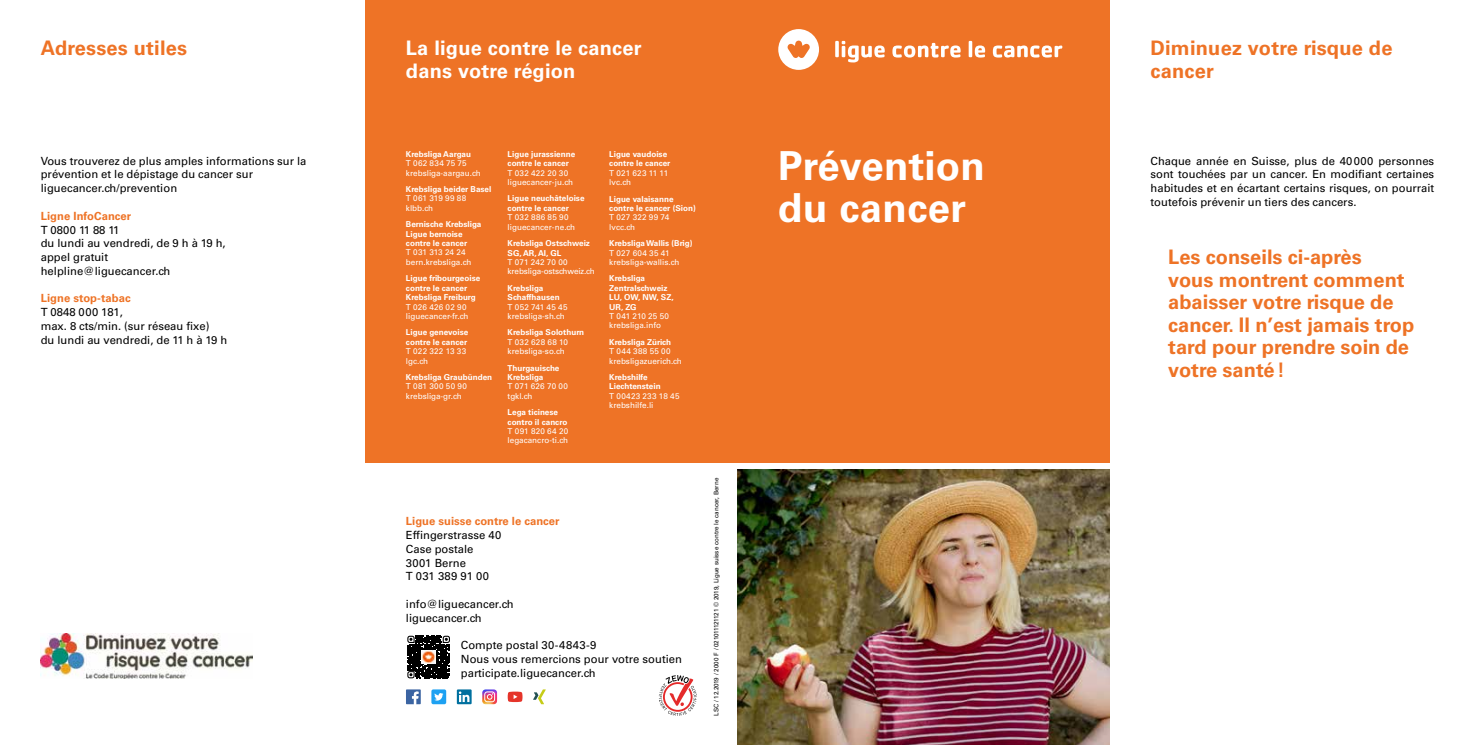
<style>
.page{position:relative;width:1475px;height:745px;background:#fff}
.page>*{position:absolute;margin:0;border:0;box-sizing:border-box;transform-origin:0 0}
.t1{font:700 40px/42.5px "Univers LT Std";letter-spacing:.005em;color:#fff}
.t2{font:700 20px/22.5px "Univers LT Std";color:#ee7326}
.t3{font:700 20px/22.5px "Univers LT Std";letter-spacing:.01em;color:#fff}
.t4{font:11.25px/13.8px "Univers LT Std";color:#000}
.t5{font:700 11.25px "Univers LT Std";letter-spacing:.005em;color:#ee7326}
.t6{font:700 8.12px/9.4px "Univers LT Std";color:#fff}
.t7{font:8.12px/9.4px "Univers LT Std";color:#fff}
.t8{font:8.12px/9.4px "Univers LT Std";letter-spacing:.025em;color:#fff}
.t9{font:6.25px "Univers LT Std";color:#000}
</style>
<div class="page">
<div style="left:365px;top:0;width:372px;height:462px;background:#ee7326"></div>
<div style="left:737px;top:0;width:372px;height:462px;background:#ee7326"></div>
<svg style="left:658px;top:675px;width:38px;height:40px"></svg>
<svg style="left:457px;top:689px;width:14px;height:14px"></svg>
<svg style="left:459px;top:691px;width:10px;height:10px"></svg>
<div style="left:431px;top:689px;width:15px;height:14px;background:#1da1f2;border-radius:2px"></div>
<svg style="left:434px;top:693px;width:9px;height:7px"></svg>
<svg style="left:406px;top:689px;width:14px;height:14px"></svg>
<svg style="left:482px;top:689px;width:15px;height:14px"></svg>
<svg style="left:533px;top:689px;width:12px;height:14px"></svg>
<svg style="left:507px;top:691px;width:15px;height:10px"></svg>
<img style="left:737px;top:469px;width:372px;height:275px">
<svg style="left:408px;top:678px;width:40px;height:1px"></svg>
<svg style="left:407px;top:635px;width:43px;height:43px"></svg>
<img style="left:41px;top:633px;width:212px;height:45px">
<svg style="left:778px;top:29px;width:41px;height:41px"></svg>
<hr style="left:835px;top:41px;width:3px;height:16px;background:#fff">
<svg style="left:841px;top:41px;width:43px;height:21px"></svg>
<svg style="left:892px;top:43px;width:68px;height:14px"></svg>
<svg style="left:968px;top:41px;width:4px;height:16px"></svg>
<svg style="left:974px;top:45px;width:11px;height:12px"></svg>
<svg style="left:992px;top:45px;width:70px;height:12px"></svg>
<h2 class="t2" style="left:41px;top:37px;width:148px">Adresses utiles</h2>
<p class="t4" style="left:41px;top:154px;width:267px">Vous trouverez de plus amples informations sur la prévention et le dépistage du cancer sur liguecancer.ch/prevention</p>
<p class="t5" style="left:41px;top:209px;width:92px">Ligne InfoCancer</p>
<p class="t4" style="left:41px;top:222px;width:186px">T 0800 11 88 11<br>du lundi au vendredi, de 9 h à 19 h, appel gratuit helpline@liguecancer.ch</p>
<p class="t5" style="left:41px;top:291px;width:91px">Ligne stop-tabac</p>
<p class="t4" style="left:41px;top:305px;width:188px">T 0848 000 181,<br>max. 8 cts/min. (sur réseau fixe)<br>du lundi au vendredi, de 11 h à 19 h</p>
<h2 class="t3" style="left:406px;top:37px;width:237px">La ligue contre le cancer dans votre région</h2>
<p class="t6" style="left:406px;top:149px;width:66px">Krebsliga Aargau</p>
<p class="t7" style="left:406px;top:158px;width:76px">T 062 834 75 75 krebsliga-aargau.ch</p>
<p class="t6" style="left:406px;top:184px;width:87px">Krebsliga beider Basel</p>
<p class="t7" style="left:406px;top:194px;width:62px">T 061 319 99 88 klbb.ch</p>
<p class="t6" style="left:406px;top:220px;width:77px">Bernische Krebsliga<br>Ligue bernoise contre le cancer</p>
<p class="t7" style="left:406px;top:248px;width:67px">T 031 313 24 24 bern.krebsliga.ch</p>
<p class="t6" style="left:406px;top:274px;width:76px">Ligue fribourgeoise contre le cancer<br>Krebsliga Freiburg</p>
<p class="t7" style="left:406px;top:302px;width:64px">T 026 426 02 90 liguecancer-fr.ch</p>
<p class="t6" style="left:406px;top:328px;width:64px">Ligue genevoise contre le cancer</p>
<p class="t8" style="left:406px;top:346px;width:62px">T 022 322 13 33 lgc.ch</p>
<p class="t6" style="left:406px;top:372px;width:88px">Krebsliga Graubünden</p>
<p class="t7" style="left:406px;top:381px;width:62px">T 081 300 50 90 krebsliga-gr.ch</p>
<p class="t6" style="left:507px;top:149px;width:69px">Ligue jurassienne contre le cancer</p>
<p class="t7" style="left:507px;top:168px;width:67px">T 032 422 20 30 liguecancer-ju.ch</p>
<p class="t6" style="left:507px;top:194px;width:78px">Ligue neuchâteloise contre le cancer</p>
<p class="t7" style="left:507px;top:212px;width:69px">T 032 886 85 90 liguecancer-ne.ch</p>
<p class="t6" style="left:507px;top:238px;width:84px">Krebsliga Ostschweiz<br>SG, AR, AI, GL</p>
<p class="t7" style="left:507px;top:257px;width:89px">T 071 242 70 00 krebsliga-ostschweiz.ch</p>
<p class="t6" style="left:507px;top:283px;width:54px">Krebsliga<br>Schaffhausen</p>
<p class="t7" style="left:507px;top:302px;width:62px">T 052 741 45 45 krebsliga-sh.ch</p>
<p class="t6" style="left:507px;top:328px;width:78px">Krebsliga Solothurn</p>
<p class="t7" style="left:507px;top:337px;width:62px">T 032 628 68 10 krebsliga-so.ch</p>
<p class="t6" style="left:507px;top:363px;width:53px">Thurgauische<br>Krebsliga</p>
<p class="t7" style="left:507px;top:381px;width:62px">T 071 626 70 00 tgkl.ch</p>
<p class="t6" style="left:507px;top:407px;width:61px">Lega ticinese contro il cancro</p>
<p class="t7" style="left:507px;top:426px;width:62px">T 091 820 64 20 legacancro-ti.ch</p>
<p class="t6" style="left:609px;top:149px;width:63px">Ligue vaudoise contre le cancer</p>
<p class="t7" style="left:609px;top:168px;width:60px">T 021 623 11 11 lvc.ch</p>
<p class="t6" style="left:609px;top:194px;width:88px">Ligue valaisanne contre le cancer (Sion)</p>
<p class="t7" style="left:609px;top:212px;width:62px">T 027 322 99 74 lvcc.ch</p>
<p class="t6" style="left:609px;top:238px;width:85px">Krebsliga Wallis (Brig)</p>
<p class="t7" style="left:609px;top:248px;width:72px">T 027 604 35 41 krebsliga-wallis.ch</p>
<p class="t6" style="left:609px;top:274px;width:66px">Krebsliga<br>Zentralschweiz<br>LU, OW, NW, SZ,<br>UR, ZG</p>
<p class="t7" style="left:609px;top:311px;width:61px">T 041 210 25 50 krebsliga.info</p>
<p class="t6" style="left:609px;top:337px;width:63px">Krebsliga Zürich</p>
<p class="t7" style="left:609px;top:346px;width:74px">T 044 388 55 00 krebsligazuerich.ch</p>
<p class="t6" style="left:609px;top:372px;width:53px">Krebshilfe<br>Liechtenstein</p>
<p class="t7" style="left:609px;top:391px;width:72px">T 00423 233 18 45 krebshilfe.li</p>
<p class="t5" style="left:406px;top:514px;width:155px">Ligue suisse contre le cancer</p>
<p class="t4" style="left:406px;top:528px;width:97px">Effingerstrasse 40<br>Case postale<br>3001 Berne<br>T 031 389 91 00</p>
<p class="t4" style="left:406px;top:596px;width:109px">info@liguecancer.ch liguecancer.ch</p>
<p class="t4" style="left:461px;top:638px;width:222px">Compte postal 30-4843-9<br>Nous vous remercions pour votre soutien participate.liguecancer.ch</p>
<p class="t9" style="left:712px;top:715px;width:239px;rotate:-90deg">LSC / 12.2019 / 2000 F / 021011121121 © 2019, Ligue suisse contre le cancer, Berne</p>
<h1 class="t1" style="left:778px;top:145px;width:208px">Prévention du cancer</h1>
<h2 class="t2" style="left:1150px;top:37px;width:243px">Diminuez votre risque de cancer</h2>
<p class="t4" style="left:1150px;top:154px;width:285px;text-align:justify">Chaque année en Suisse, plus de 40000 personnes sont touchées par un cancer. En modifiant certaines habitudes et en écartant certains risques, on pourrait toutefois prévenir un tiers des cancers.</p>
<h2 class="t2" style="left:1168px;top:246px;width:247px">Les conseils ci-après<br>vous montrent comment abaisser votre risque de cancer. Il n’est jamais trop tard pour prendre soin de votre santé!</h2>
</div>
